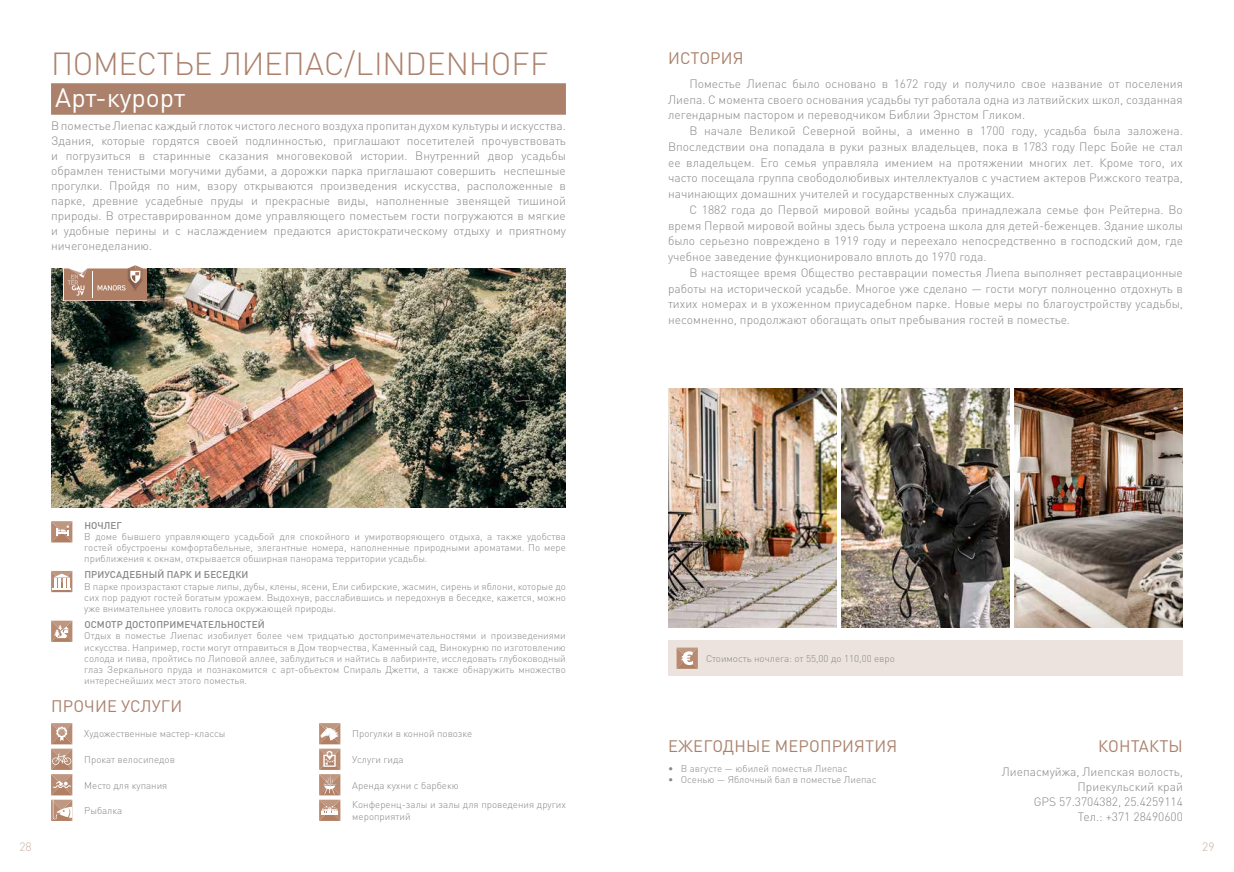
<style>
.page{position:relative;width:1234px;height:872px;background:#fff}
.page>*{position:absolute;margin:0;border:0;box-sizing:border-box;transform-origin:0 0}
.t1{font:300 31.5px "DIN Pro";letter-spacing:-.005em;color:#ab816c}
.t2{font:26.25px "DIN Pro";color:#fff}
.t3{font:16.5px "DIN Pro";letter-spacing:.01em;color:#ab816c}
.t4{font:300 12px/15.8px "DIN Pro";color:#868786;text-align:justify}
.t5{font:300 12px "DIN Pro";color:#cab0a2}
.t6{font:300 9.75px/11.2px "DIN Pro";color:#868786;text-align:justify}
.t7{font:500 9.75px "DIN Pro";letter-spacing:.01em;color:#868786}
</style>
<div class="page">
<svg style="left:51px;top:723px;width:21px;height:98px"></svg>
<svg style="left:319px;top:723px;width:21px;height:98px"></svg>
<svg style="left:51px;top:521px;width:21px;height:21px"></svg>
<svg style="left:51px;top:571px;width:21px;height:21px"></svg>
<svg style="left:51px;top:620px;width:21px;height:22px"></svg>
<img style="left:841px;top:388px;width:168px;height:239px">
<img style="left:668px;top:388px;width:168px;height:239px">
<img style="left:1014px;top:388px;width:168px;height:239px">
<div style="left:668px;top:640px;width:514px;height:36px;background:#ece3de"></div>
<svg style="left:676px;top:647px;width:21px;height:22px"></svg>
<img style="left:51px;top:268px;width:515px;height:240px">
<svg style="left:64px;top:265px;width:83px;height:35px"></svg>
<div style="left:51px;top:83px;width:515px;height:32px;background:#ab816c"></div>
<h1 class="t1" style="left:51px;top:42px;width:498px">ПОМЕСТЬЕ ЛИЕПАС/LINDENHOFF</h1>
<h2 class="t2" style="left:55px;top:76px;width:131px">Арт-курорт</h2>
<p class="t4" style="left:51px;top:118px;width:516px;line-height:15px">В поместье Лиепас каждый глоток чистого лесного воздуха пропитан духом культуры и искусства.<br>Здания, которые гордятся своей подлинностью, приглашают посетителей прочувствовать и погрузиться в старинные сказания многовековой истории. Внутренний двор усадьбы обрамлен тенистыми могучими дубами, а дорожки парка приглашают совершить неспешные прогулки. Пройдя по ним, взору открываются произведения искусства, расположенные в парке, древние усадебные пруды и прекрасные виды, наполненные звенящей тишиной природы. В отреставрированном доме управляющего поместьем гости погружаются в мягкие и удобные перины и с наслаждением предаются аристократическому отдыху и приятному ничегонеделанию.</p>
<p class="t7" style="left:84px;top:517px;width:39px">НОЧЛЕГ</p>
<p class="t6" style="left:84px;top:530px;width:483px">В доме бывшего управляющего усадьбой для спокойного и умиротворяющего отдыха, а также удобства гостей обустроены комфортабельные, элегантные номера, наполненные природными ароматами. По мере приближения к окнам, открывается обширная панорама территории усадьбы.</p>
<p class="t7" style="left:84px;top:567px;width:166px">ПРИУСАДЕБНЫЙ ПАРК И БЕСЕДКИ</p>
<p class="t6" style="left:84px;top:580px;width:483px">В парке произрастают старые липы, дубы, клены, ясени, Ели сибирские, жасмин, сирень и яблони, которые до сих пор радуют гостей богатым урожаем. Выдохнув, расслабившись и передохнув в беседке, кажется, можно уже внимательнее уловить голоса окружающей природы.</p>
<p class="t7" style="left:84px;top:616px;width:182px">ОСМОТР ДОСТОПРИМЕЧАТЕЛЬНОСТЕЙ</p>
<p class="t6" style="left:84px;top:630px;width:483px">Отдых в поместье Лиепас изобилует более чем тридцатью достопримечательностями и произведениями искусства. Например, гости могут отправиться в Дом творчества, Каменный сад, Винокурню по изготовлению солода и пива, пройтись по Липовой аллее, заблудиться и найтись в лабиринте, исследовать глубоководный глаз Зеркального пруда и познакомится с арт-объектом Спираль Джетти, а также обнаружить множество интереснейших мест этого поместья.</p>
<h3 class="t3" style="left:51px;top:693px;width:133px">ПРОЧИЕ УСЛУГИ</h3>
<p class="t6" style="left:84px;top:728px;width:143px">Художественные мастер-классы</p>
<p class="t6" style="left:84px;top:753px;width:92px">Прокат велосипедов</p>
<p class="t6" style="left:84px;top:779px;width:85px">Место для купания</p>
<p class="t6" style="left:84px;top:804px;width:39px">Рыбалка</p>
<p class="t6" style="left:352px;top:728px;width:121px">Прогулки в конной повозке</p>
<p class="t6" style="left:352px;top:753px;width:53px">Услуги гида</p>
<p class="t6" style="left:352px;top:774px;width:215px;line-height:20px">Аренда кухни с барбекю<br>Конференц-залы и залы для проведения других</p>
<p class="t6" style="left:352px;top:810px;width:60px">мероприятий</p>
<h3 class="t3" style="left:668px;top:45px;width:77px">ИСТОРИЯ</h3>
<p class="t4" style="left:668px;top:75px;width:516px;text-indent:21px">Поместье Лиепас было основано в 1672 году и получило свое название от поселения Лиепа. С момента своего основания усадьбы тут работала одна из латвийских школ, созданная легендарным пастором и переводчиком Библии Эрнстом Гликом.</p>
<p class="t4" style="left:668px;top:122px;width:516px;text-indent:21px">В начале Великой Северной войны, а именно в 1700 году, усадьба была заложена.<br>Впоследствии она попадала в руки разных владельцев, пока в 1783 году Перс Бойе не стал ее владельцем. Его семья управляла имением на протяжении многих лет. Кроме того, их часто посещала группа свободолюбивых интеллектуалов с участием актеров Рижского театра, начинающих домашних учителей и государственных служащих.</p>
<p class="t4" style="left:668px;top:201px;width:516px;text-indent:21px">С 1882 года до Первой мировой войны усадьба принадлежала семье фон Рейтерна. Во время Первой мировой войны здесь была устроена школа для детей-беженцев. Здание школы было серьезно повреждено в 1919 году и переехало непосредственно в господский дом, где учебное заведение функционировало вплоть до 1970 года.</p>
<p class="t4" style="left:668px;top:264px;width:516px;text-indent:21px">В настоящее время Общество реставрации поместья Лиепа выполняет реставрационные работы на исторической усадьбе. Многое уже сделано — гости могут полноценно отдохнуть в тихих номерах и в ухоженном приусадебном парке. Новые меры по благоустройству усадьбы, несомненно, продолжают обогащать опыт пребывания гостей в поместье.</p>
<p class="t6" style="left:705px;top:652px;width:190px">Стоимость ночлега: от 55,00 до 110,00 евро</p>
<h3 class="t3" style="left:668px;top:733px;width:230px">ЕЖЕГОДНЫЕ МЕРОПРИЯТИЯ</h3>
<p class="t6" style="left:668px;top:762px;width:181px">• В августе — юбилей поместья Лиепас</p>
<p class="t6" style="left:668px;top:774px;width:210px">• Осенью — Яблочный бал в поместье Лиепас</p>
<h3 class="t3" style="left:1097px;top:733px;width:86px">КОНТАКТЫ</h3>
<p class="t4" style="left:1001px;top:763px;width:183px;line-height:15px;text-align:right">Лиепасмуйжа, Лиепская волость,<br>Приекульский край<br>GPS 57.3704382, 25.4259114<br>Teл.: +371 28490600</p>
<p class="t5" style="left:19px;top:838px;width:14px">28</p>
<p class="t5" style="left:1201px;top:838px;width:14px">29</p>
</div>
